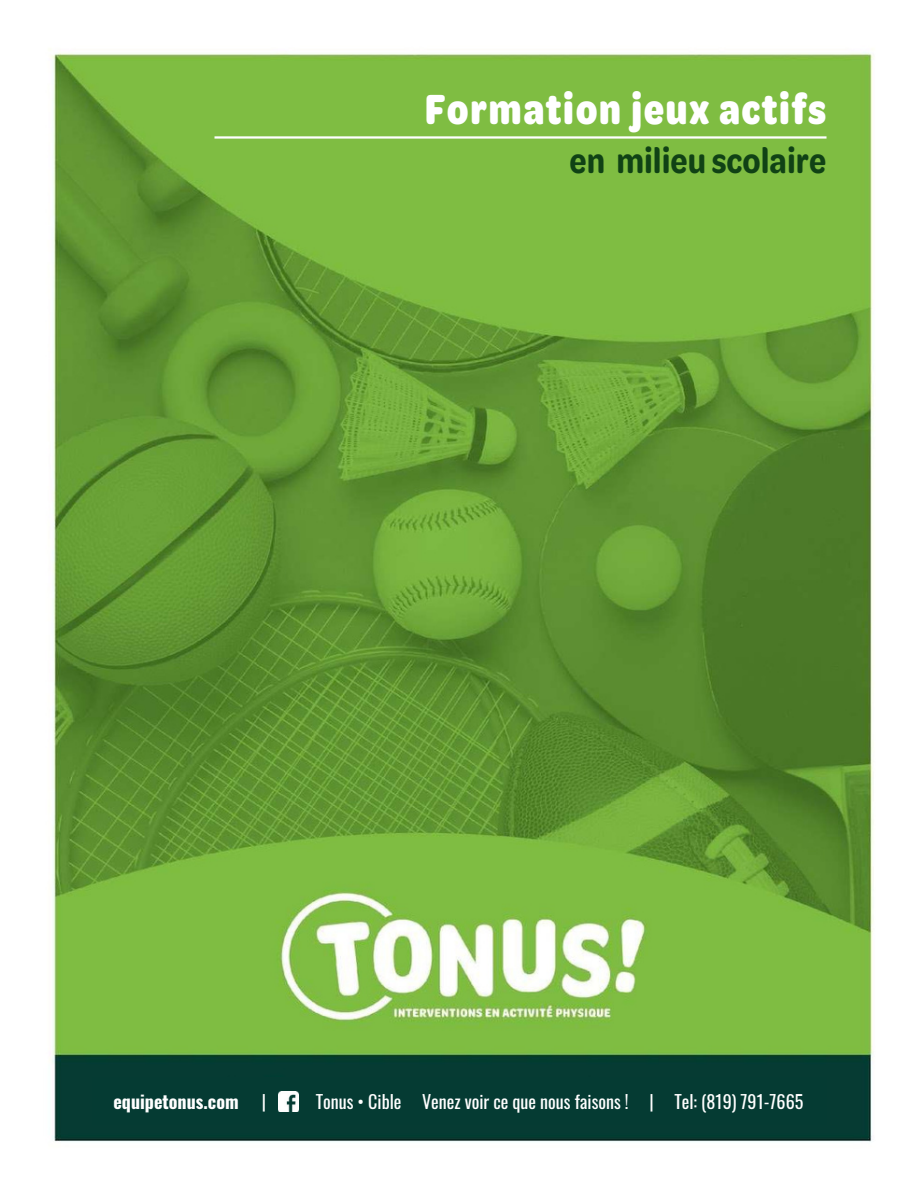
<style>
.page{position:relative;width:918px;height:1188px;background:#fff}
.page>*{position:absolute;margin:0;border:0;box-sizing:border-box;transform-origin:0 0}
.t1{font:700 45px "Omnes Cond";letter-spacing:.03em;color:#fff}
.t2{font:600 37.5px "Omnes Cond";color:#104215}
.t3{font:18px "Oswald";color:#fff}
.t4{font:700 18px "Oswald";color:#fff}
</style>
<div class="page">
<img style="left:50px;top:49px;width:824px;height:1093px">
<div style="left:347px;top:92px;width:499px;height:161px;background:#7fbd42"></div>
<div style="left:71px;top:1078px;width:775px;height:47px;background:#063b33"></div>
<hr style="left:215px;top:136px;width:612px;height:3px;background:#fff">
<div style="left:92px;top:1077px;width:735px;height:48px;background:#053b33"></div>
<img style="left:279px;top:1092px;width:20px;height:20px">
<h1 class="t1" style="left:425px;top:81px;width:403px">Formation jeux actifs</h1>
<h2 class="t2" style="left:570px;top:137px;width:258px">en milieu scolaire</h2>
<p class="t4" style="left:113px;top:1088px;width:127px">equipetonus.com</p>
<p class="t3" style="left:262px;top:1088px;width:6px">|</p>
<p class="t3" style="left:316px;top:1088px;width:489px">Tonus • Cible Venez voir ce que nous faisons ! | Tel: (819) 791-7665</p>
</div>
